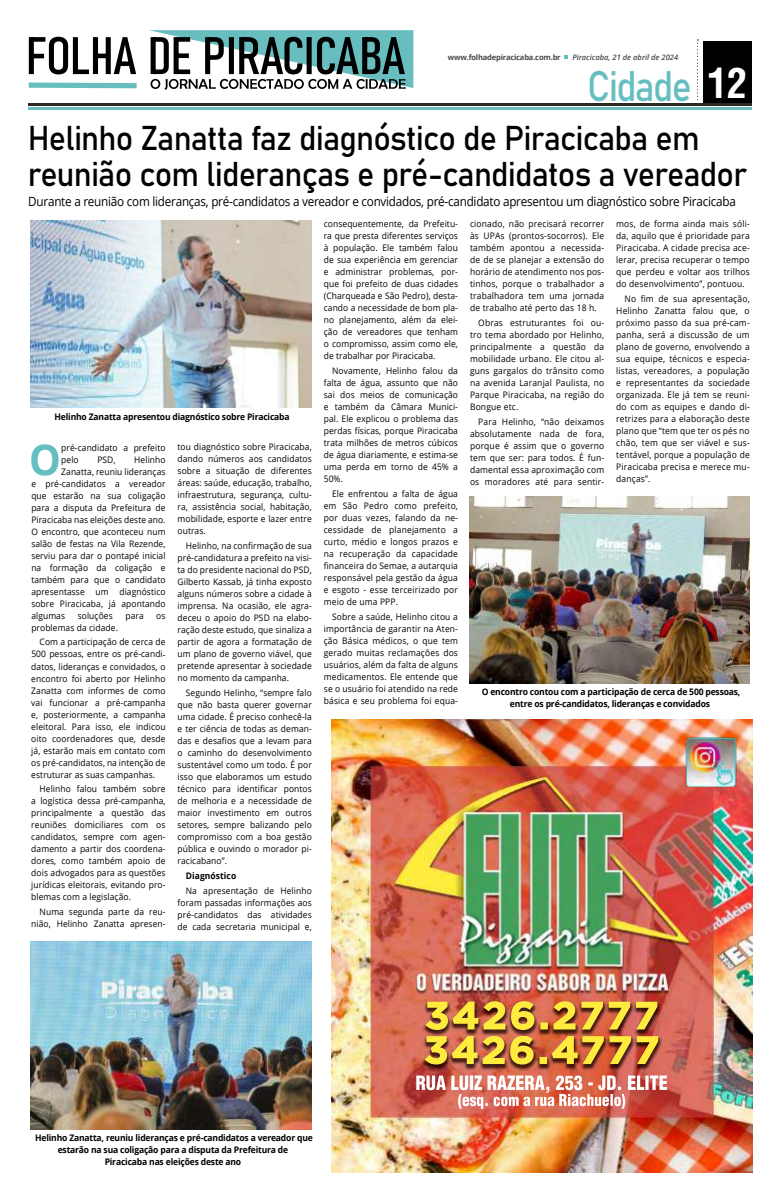
<style>
.page{position:relative;width:780px;height:1191px;background:#fff}
.page>*{position:absolute;margin:0;border:0;box-sizing:border-box;transform-origin:0 0}
.t1{font:700 42.6px "Open Sans";color:#67bec0;scale:.94 1}
.t2{font:42.1px "Bahnschrift";letter-spacing:-.045em;color:#67bec0;scale:.89 1}
.t3{font:34px/36px "Bahnschrift";letter-spacing:-.025em;color:#000;scale:.95 1}
.t4{font:12.7px "Open Sans";letter-spacing:-.02em;color:#000;scale:.92 1}
.t5{font:9px/12px "Open Sans";letter-spacing:.01em;color:#000;text-align:justify;scale:.94 1}
.t6{font:700 9px/12px "Open Sans";letter-spacing:-.02em;color:#000;text-align:center;scale:.95 1}
.t7{font:700 9px "Open Sans";letter-spacing:.01em;color:#000;scale:.94 1}
.t8{font:700 7.6px "Open Sans";letter-spacing:-.025em;color:#4a4948}
.t9{font:italic 600 7.6px "Open Sans";color:#4a4948}
.s1{font-family:"Arena Condensed";font-weight:700;font-size:40.6px;color:#fff}
</style>
<div class="page">
<div style="left:703px;top:41px;width:48px;height:65px;background:#000"></div>
<hr style="left:28px;top:107px;width:723px;height:2px;background:#67bec0">
<hr style="left:28px;top:103px;width:723px;height:3px;background:#2c2824">
<svg style="left:697px;top:39px;width:1px;height:62px"></svg>
<svg style="left:28px;top:30px;width:385px;height:60px"></svg>
<img style="left:331px;top:719px;width:421px;height:453px">
<img style="left:452px;top:1001px;width:205px;height:29px">
<img style="left:677px;top:731px;width:67px;height:62px">
<img style="left:30px;top:220px;width:282px;height:188px">
<img style="left:30px;top:941px;width:281px;height:188px">
<img style="left:469px;top:496px;width:280px;height:187px">
<p class="t8" style="left:448px;top:52px;width:114px">www.folhadepiracicaba.com.br</p>
<p class="t9" style="left:572px;top:52px;width:107px">Piracicaba, 21 de abril de 2024</p>
<h2 class="t2" style="left:587px;top:55px;width:181px">Cidade <span class="s1">12</span></h2>
<h3 class="t3" style="left:28px;top:118px;width:758px">Helinho Zanatta faz diagnóstico de Piracicaba em reunião com lideranças e pré-candidatos a vereador</h3>
<h3 class="t4" style="left:28px;top:192px;width:770px">Durante a reunião com lideranças, pré-candidatos a vereador e convidados, pré-candidato apresentou um diagnóstico sobre Piracicaba</h3>
<p class="t6" style="left:55px;top:410px;width:249px">Helinho Zanatta apresentou diagnóstico sobre Piracicaba</p>
<h1 class="t1" style="left:29px;top:429px;width:35px">O</h1>
<p class="t5" style="left:61px;top:441px;width:112px">pré-candidato a prefeito pelo</p>
<p class="t5" style="left:97px;top:453px;width:21px">PSD,</p>
<p class="t5" style="left:134px;top:453px;width:35px">Helinho</p>
<p class="t5" style="left:61px;top:465px;width:112px">Zanatta, reuniu lideranças</p>
<p class="t5" style="left:31px;top:477px;width:144px">e pré-candidatos a vereador</p>
<p class="t5" style="left:31px;top:489px;width:144px">que estarão na sua coligação</p>
<p class="t5" style="left:31px;top:501px;width:144px">para a disputa da Prefeitura de</p>
<p class="t5" style="left:31px;top:513px;width:144px">Piracicaba nas eleições deste ano.</p>
<p class="t5" style="left:31px;top:525px;width:144px">O encontro, que aconteceu num</p>
<p class="t5" style="left:31px;top:537px;width:144px">salão de festas na Vila Rezende,</p>
<p class="t5" style="left:31px;top:549px;width:144px">serviu para dar o pontapé inicial</p>
<p class="t5" style="left:31px;top:561px;width:144px">na formação da coligação e</p>
<p class="t5" style="left:31px;top:573px;width:144px">também para que o candidato</p>
<p class="t5" style="left:31px;top:585px;width:144px">apresentasse um diagnóstico</p>
<p class="t5" style="left:31px;top:597px;width:144px">sobre Piracicaba, já apontando</p>
<p class="t5" style="left:31px;top:609px;width:37px">algumas</p>
<p class="t5" style="left:78px;top:609px;width:39px">soluções</p>
<p class="t5" style="left:125px;top:609px;width:21px">para</p>
<p class="t5" style="left:156px;top:609px;width:11px">os</p>
<p class="t5" style="left:40px;top:620px;width:135px;line-height:14.8px;text-indent:-8px">problemas da cidade.<br>Com a participação de cerca de</p>
<p class="t5" style="left:31px;top:648px;width:144px">500 pessoas, entre os pré-candi&shy;datos, lideranças e convidados, o encontro foi aberto por Helinho Zanatta com informes de como vai funcionar a pré-campanha e, posteriormente, a campanha eleitoral. Para isso, ele indicou oito coordenadores que, desde já, estarão mais em contato com os pré-candidatos, na intenção de estruturar as suas campanhas.</p>
<p class="t5" style="left:31px;top:783px;width:144px;text-indent:8px">Helinho falou também sobre a logística dessa pré-campanha, principalmente a questão das reuniões domiciliares com os candidatos, sempre com agen&shy;damento a partir dos coordena&shy;dores, como também apoio de dois advogados para as questões jurídicas eleitorais, evitando pro&shy;blemas com a legislação.</p>
<p class="t5" style="left:31px;top:905px;width:144px;text-align:right">Numa segunda parte da reu&shy;nião, Helinho Zanatta apresen-</p>
<p class="t5" style="left:177px;top:441px;width:144px">tou diagnóstico sobre Piracicaba, dando números aos candidatos sobre a situação de diferentes áreas: saúde, educação, trabalho, infraestrutura, segurança, cultu&shy;ra, assistência social, habitação, mobilidade, esporte e lazer entre outras.</p>
<p class="t5" style="left:177px;top:540px;width:144px;text-indent:8px">Helinho, na confirmação de sua pré-candidatura a prefeito na visi&shy;ta do presidente nacional do PSD, Gilberto Kassab, já tinha exposto alguns números sobre a cidade à imprensa. Na ocasião, ele agra&shy;deceu o apoio do PSD na elabo&shy;ração deste estudo, que sinaliza a partir de agora a formatação de um plano de governo viável, que pretende apresentar à sociedade no momento da campanha.</p>
<p class="t5" style="left:177px;top:686px;width:144px;text-indent:8px">Segundo Helinho, “sempre falo que não basta querer governar uma cidade. É preciso conhecê-la e ter ciência de todas as deman&shy;das e desafios que a levam para o caminho do desenvolvimento sustentável como um todo. É por isso que elaboramos um estudo técnico para identificar pontos de melhoria e a necessidade de maior investimento em outros setores, sempre balizando pelo compromisso com a boa gestão pública e ouvindo o morador pi&shy;racicabano”.</p>
<p class="t7" style="left:186px;top:869px;width:55px">Diagnóstico</p>
<p class="t5" style="left:177px;top:884px;width:144px;text-indent:8px">Na apresentação de Helinho foram passadas informações aos pré-candidatos das atividades de cada secretaria municipal e,</p>
<p class="t5" style="left:324px;top:218px;width:144px">consequentemente, da Prefeitu&shy;ra que presta diferentes serviços à população. Ele também falou de sua experiência em gerenciar e administrar problemas, por&shy;que foi prefeito de duas cidades (Charqueada e São Pedro), desta&shy;cando a necessidade de bom pla&shy;no planejamento, além da elei&shy;ção de vereadores que tenham o compromisso, assim como ele, de trabalhar por Piracicaba.</p>
<p class="t5" style="left:324px;top:364px;width:144px;text-indent:8px">Novamente, Helinho falou da falta de água, assunto que não sai dos meios de comunicação e também da Câmara Munici&shy;pal. Ele explicou o problema das perdas físicas, porque Piracicaba trata milhões de metros cúbicos de água diariamente, e estima-se uma perda em torno de 45% a 50%.</p>
<p class="t5" style="left:324px;top:487px;width:144px;text-indent:8px">Ele enfrentou a falta de água em São Pedro como prefeito, por duas vezes, falando da ne&shy;cessidade de planejamento a curto, médio e longos prazos e na recuperação da capacidade financeira do Semae, a autarquia responsável pela gestão da água e esgoto - esse terceirizado por meio de uma PPP.</p>
<p class="t5" style="left:324px;top:610px;width:144px;text-indent:8px">Sobre a saúde, Helinho citou a importância de garantir na Aten&shy;ção Básica médicos, o que tem gerado muitas reclamações dos usuários, além da falta de alguns medicamentos. Ele entende que se o usuário foi atendido na rede básica e seu problema foi equa-</p>
<p class="t5" style="left:470px;top:218px;width:144px">cionado, não precisará recorrer às UPAs (prontos-socorros). Ele também apontou a necessida&shy;de de se planejar a extensão do horário de atendimento nos pos&shy;tinhos, porque o trabalhador a trabalhadora tem uma jornada de trabalho até perto das 18 h.</p>
<p class="t5" style="left:470px;top:316px;width:144px;text-indent:8px">Obras estruturantes foi ou&shy;tro tema abordado por Helinho, principalmente a questão da mobilidade urbano. Ele citou al&shy;guns gargalos do trânsito como na avenida Laranjal Paulista, no Parque Piracicaba, na região do Bongue etc.</p>
<p class="t5" style="left:470px;top:415px;width:144px;text-indent:8px">Para Helinho, “não deixamos absolutamente nada de fora, porque é assim que o governo tem que ser: para todos. É fun&shy;damental essa aproximação com os moradores até para sentir-</p>
<p class="t5" style="left:616px;top:218px;width:143px">mos, de forma ainda mais sóli&shy;da, aquilo que é prioridade para Piracicaba. A cidade precisa ace&shy;lerar, precisa recuperar o tempo que perdeu e voltar aos trilhos do desenvolvimento”, pontuou.</p>
<p class="t5" style="left:616px;top:292px;width:143px;text-indent:8px">No fim de sua apresentação, Helinho Zanatta falou que, o próximo passo da sua pré-cam&shy;panha, será a discussão de um plano de governo, envolvendo a sua equipe, técnicos e especia&shy;listas, vereadores, a população e representantes da sociedade organizada. Ele já tem se reuni&shy;do com as equipes e dando di&shy;retrizes para a elaboração deste plano que “tem que ter os pés no chão, tem que ser viável e sus&shy;tentável, porque a população de Piracicaba precisa e merece mu&shy;danças”.</p>
<p class="t6" style="left:481px;top:685px;width:274px">O encontro contou com a participação de cerca de 500 pessoas, entre os pré-candidatos, lideranças e convidados</p>
<p class="t6" style="left:35px;top:1131px;width:294px">Helinho Zanatta, reuniu lideranças e pré-candidatos a vereador que estarão na sua coligação para a disputa da Prefeitura de<br>Piracicaba nas eleições deste ano</p>
</div>
